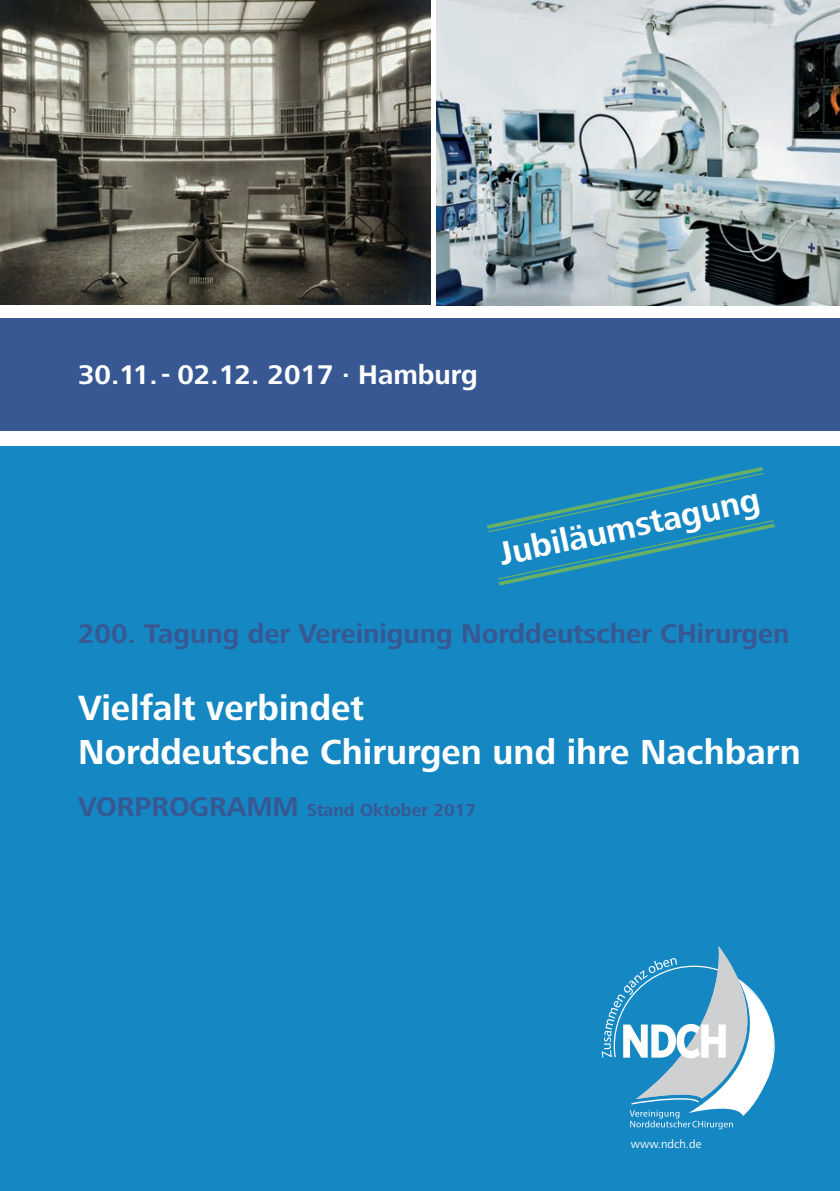
<style>
.page{position:relative;width:840px;height:1191px;background:#fff}
.page>*{position:absolute;margin:0;border:0;box-sizing:border-box;transform-origin:0 0}
.t1{font:700 36.4px "Frutiger Next LT";color:#fff}
.t2{font:700 36px "Frutiger Next LT";color:#fff}
.t3{font:700 33.8px "Frutiger Next LT";color:#fff}
.t4{font:700 28px "Frutiger Next LT";color:#375893}
.t5{font:700 28px "Frutiger Next LT";color:#fff}
.t6{font:700 18px "Frutiger Next LT";color:#375893}
.t7{font:12px "Frutiger Next LT";color:#fff}
.s1{font-size:28px}
</style>
<div class="page">
<div style="left:0;top:446px;width:839px;height:745px;background:#1587c2"></div>
<img style="left:0;top:0;width:430px;height:305px">
<img style="left:436px;top:0;width:403px;height:305px">
<svg style="left:601px;top:946px;width:174px;height:183px"></svg>
<div style="left:0;top:318px;width:839px;height:113px;background:#375893"></div>
<svg style="left:486px;top:467px;width:289px;height:119px"></svg>
<p class="t5" style="left:78px;top:359px;width:401px">30.11. - 02.12. 2017 · Hamburg</p>
<p class="t3" style="left:495px;top:535px;width:266px;rotate:-12deg">Jubiläumstagung</p>
<p class="t4" style="left:78px;top:618px;width:712px">200. Tagung der Vereinigung Norddeutscher CHirurgen</p>
<h1 class="t1" style="left:78px;top:688px;width:287px">Vielfalt verbindet</h1>
<p class="t2" style="left:78px;top:731px;width:724px">Norddeutsche Chirurgen und ihre Nachbarn</p>
<p class="t6" style="left:78px;top:799px;width:399px"><span class="s1">VORPROGRAMM</span> Stand Oktober 2017</p>
<p class="t7" style="left:630px;top:1137px;width:72px">www.ndch.de</p>
</div>
